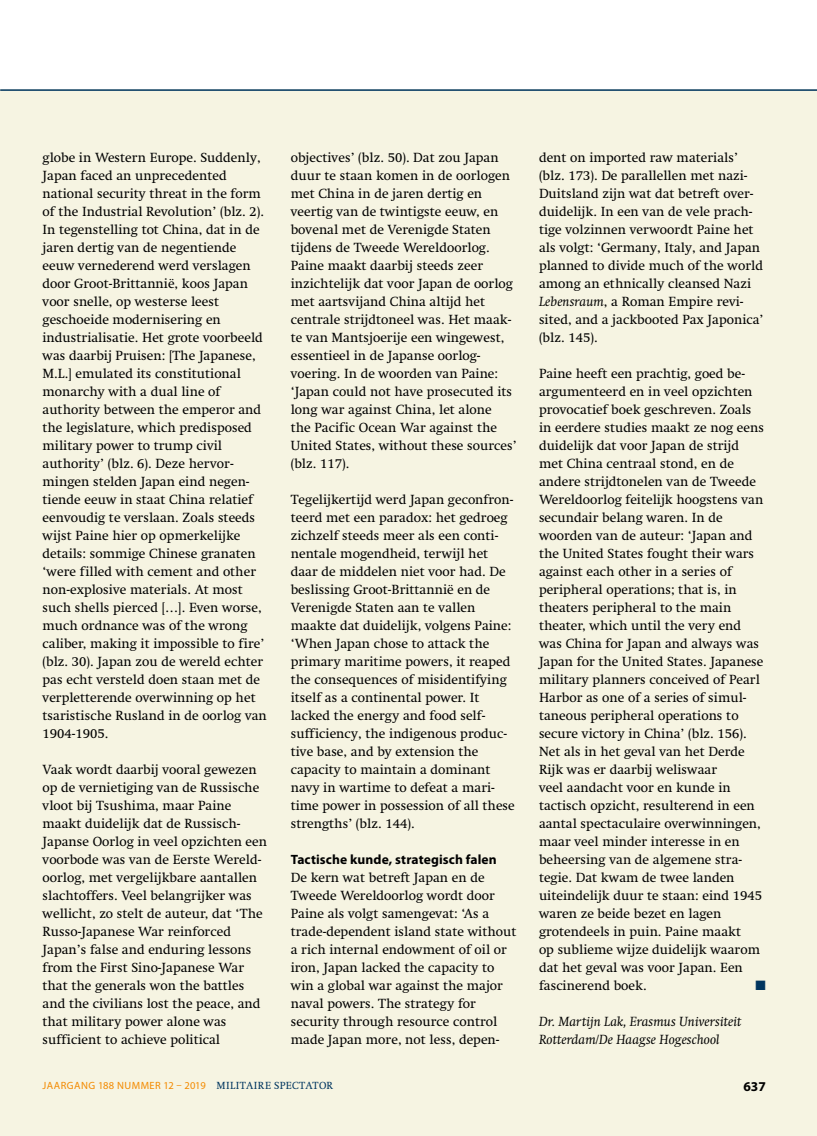
<style>
.page{position:relative;width:817px;height:1136px;background:#fff}
.page>*{position:absolute;margin:0;border:0;box-sizing:border-box;transform-origin:0 0}
.t1{font:13.5px/18px "Swift LT Std";color:#000}
.t2{font:italic 13.5px/18px "Swift LT Std";color:#000}
.t3{font:700 13.5px "Myriad Pro";letter-spacing:.01em;color:#000}
.t4{font:13.5px "Zapf Dingbats Std";color:#00355f}
.t5{font:10.5px "Myriad Pro";letter-spacing:.045em;color:#f38a00}
.s1{font-style:italic}
.s2{font-family:"Swift LT Std";color:#00355f}
</style>
<div class="page">
<div style="left:0;top:89px;width:816px;height:1046px;background:#f6f4e2"></div>
<hr style="left:0;top:89px;width:816px;height:2px;background:#00355f">
<p class="t1" style="left:43px;top:149px;width:226px">globe in Western Europe. Suddenly, Japan faced an unprecedented national security threat in the form of the Industrial Revolution’ (blz. 2).<br>In tegenstelling tot China, dat in de jaren dertig van de negentiende eeuw vernederend werd verslagen door Groot-Brittannië, koos Japan voor snelle, op westerse leest geschoeide modernisering en industrialisatie. Het grote voorbeeld was daarbij Pruisen: [The Japanese, M.L.] emulated its constitutional monarchy with a dual line of authority between the emperor and the legislature, which predisposed military power to trump civil authority’ (blz. 6). Deze hervor&shy;mingen stelden Japan eind negen&shy;tiende eeuw in staat China relatief eenvoudig te verslaan. Zoals steeds wijst Paine hier op opmerkelijke details: sommige Chinese granaten ‘were filled with cement and other non-explosive materials. At most such shells pierced […]. Even worse, much ordnance was of the wrong caliber, making it impossible to fire’ (blz. 30). Japan zou de wereld echter pas echt versteld doen staan met de verpletterende overwinning op het tsaristische Rusland in de oorlog van 1904-1905.</p>
<p class="t1" style="left:43px;top:761px;width:226px">Vaak wordt daarbij vooral gewezen op de vernietiging van de Russische vloot bij Tsushima, maar Paine maakt duidelijk dat de Russisch-Japanse Oorlog in veel opzichten een voorbode was van de Eerste Wereld&shy;oorlog, met vergelijkbare aantallen slachtoffers. Veel belangrijker was wellicht, zo stelt de auteur, dat ‘The Russo-Japanese War reinforced Japan’s false and enduring lessons from the First Sino-Japanese War that the generals won the battles and the civilians lost the peace, and that military power alone was sufficient to achieve political</p>
<p class="t1" style="left:291px;top:149px;width:227px">objectives’ (blz. 50). Dat zou Japan duur te staan komen in de oorlogen met China in de jaren dertig en veertig van de twintigste eeuw, en bovenal met de Verenigde Staten tijdens de Tweede Wereldoorlog.<br>Paine maakt daarbij steeds zeer inzichtelijk dat voor Japan de oorlog met aartsvijand China altijd het centrale strijdtoneel was. Het maak&shy;te van Mantsjoerije een wingewest, essentieel in de Japanse oorlog&shy;voering. In de woorden van Paine: ‘Japan could not have prosecuted its long war against China, let alone<br>the Pacific Ocean War against the<br>United States, without these sources’ (blz. 117).</p>
<p class="t1" style="left:291px;top:490px;width:225px">Tegelijkertijd werd Japan geconfron&shy;teerd met een paradox: het gedroeg zichzelf steeds meer als een conti&shy;nentale mogendheid, terwijl het daar de middelen niet voor had. De beslissing Groot-Brittannië en de Verenigde Staten aan te vallen maakte dat duidelijk, volgens Paine: ‘When Japan chose to attack the primary maritime powers, it reaped the consequences of misidentifying itself as a continental power. It lacked the energy and food self&shy;sufficiency, the indigenous produc&shy;tive base, and by extension the capacity to maintain a dominant navy in wartime to defeat a mari&shy;time power in possession of all these strengths’ (blz. 144).</p>
<p class="t3" style="left:291px;top:850px;width:207px">Tactische kunde, strategisch falen</p>
<p class="t1" style="left:291px;top:868px;width:227px">De kern wat betreft Japan en de Tweede Wereldoorlog wordt door Paine als volgt samengevat: ‘As a trade-dependent island state without a rich internal endowment of oil or iron, Japan lacked the capacity to win a global war against the major naval powers. The strategy for security through resource control made Japan more, not less, depen-</p>
<p class="t1" style="left:539px;top:148px;width:226px">dent on imported raw materials’ (blz. 173). De parallellen met nazi-- Duitsland zijn wat dat betreft over&shy;duidelijk. In een van de vele prach&shy;tige volzinnen verwoordt Paine het als volgt: ‘Germany, Italy, and Japan planned to divide much of the world among an ethnically cleansed Nazi <span class="s1">Lebensraum</span>, a Roman Empire revi&shy;sited, and a jackbooted Pax Japonica’ (blz. 145).</p>
<p class="t1" style="left:539px;top:364px;width:226px">Paine heeft een prachtig, goed be&shy;argumenteerd en in veel opzichten provocatief boek geschreven. Zoals in eerdere studies maakt ze nog eens duidelijk dat voor Japan de strijd met China centraal stond, en de andere strijdtonelen van de Tweede Wereldoorlog feitelijk hoogstens van secundair belang waren. In de woorden van de auteur: ‘Japan and the United States fought their wars against each other in a series of peripheral operations; that is, in theaters peripheral to the main theater, which until the very end was China for Japan and always was Japan for the United States. Japanese military planners conceived of Pearl Harbor as one of a series of simul&shy;taneous peripheral operations to secure victory in China’ (blz. 156).<br>Net als in het geval van het Derde Rijk was er daarbij weliswaar<br>veel aandacht voor en kunde in tactisch opzicht, resulterend in een aantal spectaculaire overwinningen, maar veel minder interesse in en beheersing van de algemene stra&shy;tegie. Dat kwam de twee landen uiteindelijk duur te staan: eind 1945 waren ze beide bezet en lagen grotendeels in puin. Paine maakt<br>op sublieme wijze duidelijk waarom dat het geval was voor Japan. Een fascinerend boek.</p>
<p class="t4" style="left:755px;top:978px;width:12px">■</p>
<p class="t2" style="left:539px;top:1012px;width:204px">Dr. Martijn Lak, Erasmus Universiteit<br>Rotterdam/De Haagse Hogeschool</p>
<p class="t5" style="left:43px;top:1078px;width:292px">JAARGANG 188 NUMMER 12 – 2019 <span class="s2">MILITAIRE SPECTATOR</span></p>
<p class="t3" style="left:743px;top:1077px;width:24px">637</p>
</div>
